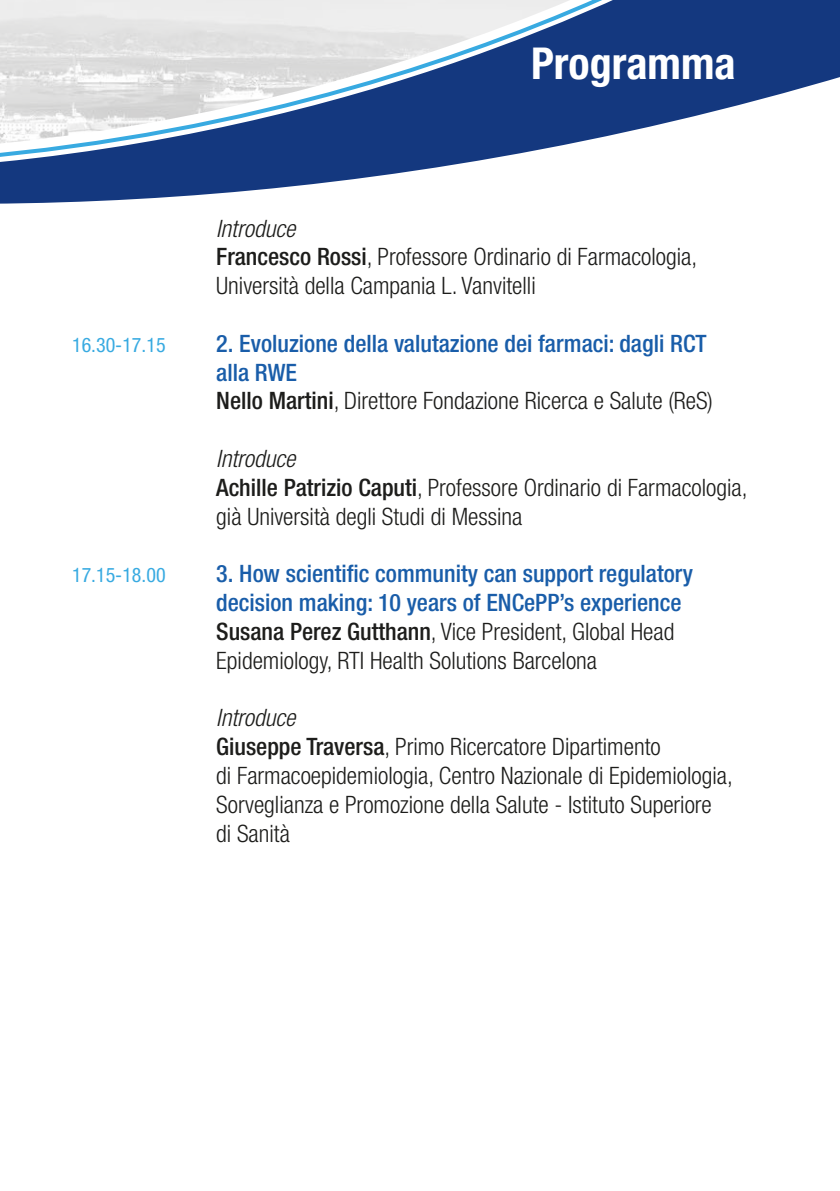
<style>
.page{position:relative;width:840px;height:1191px;background:#fff}
.page>*{position:absolute;margin:0;border:0;box-sizing:border-box;transform-origin:0 0}
.t1{font:700 condensed 44px "Helvetica Neue LT Std";color:#fff}
.t2{font:300 condensed 24px/28.8px "Helvetica Neue LT Std";color:#1d1d1b}
.t3{font:500 condensed 24px/28.8px "Helvetica Neue LT Std";color:#195da9}
.t4{font:condensed 20px "Helvetica Neue LT Std";color:#38aae1}
.s1{font-style:italic}
.s2{font-weight:500}
.s3{color:#1d1d1b}
.s4{font-weight:300;color:#1d1d1b}
</style>
<div class="page">
<svg style="left:0;top:0;width:839px;height:204px"></svg>
<h1 class="t1" style="left:531px;top:37px;width:206px">Programma</h1>
<p class="t2" style="left:216px;top:213px;width:482px"><span class="s1">Introduce<br></span><span class="s2">Francesco Rossi</span>, Professore Ordinario di Farmacologia,<br>Università della Campania L. Vanvitelli</p>
<p class="t4" style="left:72px;top:333px;width:95px">16.30-17.15</p>
<p class="t3" style="left:216px;top:328px;width:498px">2. Evoluzione della valutazione dei farmaci: dagli RCT alla RWE<br><span class="s3">Nello Martini</span><span class="s4">, Direttore Fondazione Ricerca e Salute (ReS)</span></p>
<p class="t2" style="left:216px;top:444px;width:532px"><span class="s1">Introduce<br></span><span class="s2">Achille Patrizio Caputi</span>, Professore Ordinario di Farmacologia, già Università degli Studi di Messina</p>
<p class="t4" style="left:72px;top:563px;width:95px">17.15-18.00</p>
<p class="t3" style="left:216px;top:559px;width:478px">3. How scientific community can support regulatory decision making: 10 years of ENCePP’s experience <span class="s3">Susana Perez Gutthann</span><span class="s4">, Vice President, Global Head Epidemiology, RTI Health Solutions Barcelona</span></p>
<p class="t2" style="left:216px;top:703px;width:517px"><span class="s1">Introduce<br></span><span class="s2">Giuseppe Traversa</span>, Primo Ricercatore Dipartimento<br>di Farmacoepidemiologia, Centro Nazionale di Epidemiologia, Sorveglianza e Promozione della Salute - Istituto Superiore di Sanità</p>
</div>
